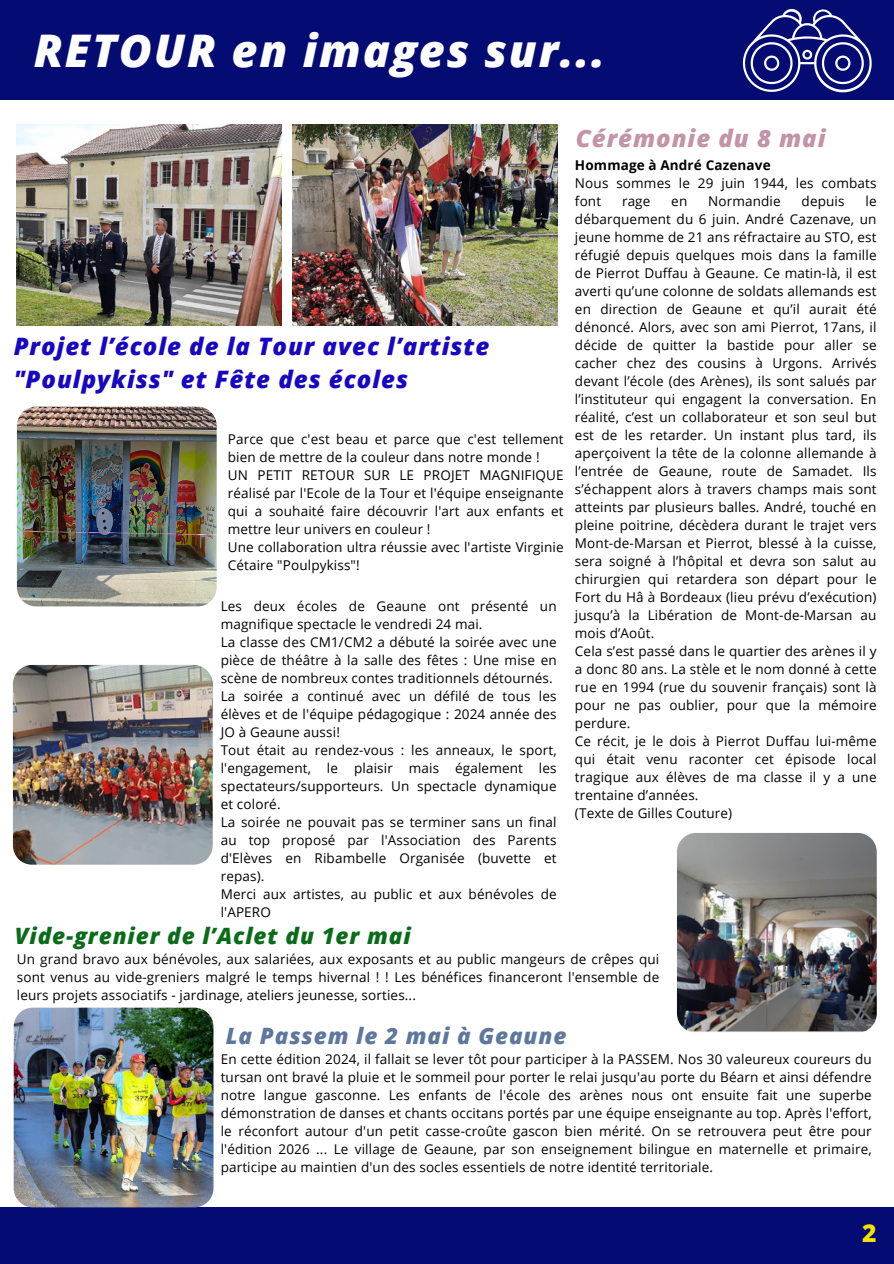
<style>
.page{position:relative;width:894px;height:1264px;background:#fff}
.page>*{position:absolute;margin:0;border:0;box-sizing:border-box;transform-origin:0 0}
.t1{font:italic 800 45px "Open Sans";letter-spacing:.04em;color:#fff}
.t2{font:800 24.6px "Open Sans";color:#f4e301}
.t3{font:italic 800 24px/32.7px "Open Sans";letter-spacing:.04em;color:#1707c2}
.t4{font:italic 800 24px "Open Sans";letter-spacing:.04em;color:#c393a7}
.t5{font:italic 800 22.5px "Open Sans";letter-spacing:.04em;color:#0a6c1a}
.t6{font:italic 800 22.5px "Open Sans";letter-spacing:.04em;color:#5e779c}
.t7{font:13.5px/18px "Open Sans";letter-spacing:.01em;color:#000;text-align:justify}
.t8{font:700 13.5px "Open Sans";letter-spacing:.01em;color:#000}
</style>
<div class="page">
<div style="left:0;top:0;width:893px;height:99px;background:#040b73"></div>
<div style="left:0;top:1207px;width:893px;height:56px;background:#040b73"></div>
<svg style="left:742px;top:9px;width:129px;height:83px"></svg>
<img style="left:17px;top:124px;width:264px;height:201px">
<img style="left:293px;top:124px;width:264px;height:201px">
<img style="left:17px;top:406px;width:200px;height:200px;border-radius:19px">
<img style="left:676px;top:833px;width:200px;height:199px;border-radius:19px">
<img style="left:14px;top:1007px;width:199px;height:200px;border-radius:19px">
<img style="left:13px;top:665px;width:200px;height:199px;border-radius:19px">
<h2 class="t1" style="left:34px;top:19px;width:572px">RETOUR en images sur...</h2>
<p class="t3" style="left:14px;top:329px;width:477px">Projet l’école de la Tour avec l’artiste "Poulpykiss" et Fête des écoles</p>
<p class="t7" style="left:228px;top:429px;width:337px">Parce que c'est beau et parce que c'est tellement bien de mettre de la couleur dans notre monde !</p>
<p class="t7" style="left:228px;top:465px;width:337px">UN PETIT RETOUR SUR LE PROJET MAGNIFIQUE réalisé par l'Ecole de la Tour et l'équipe enseignante qui a souhaité faire découvrir l'art aux enfants et mettre leur univers en couleur !</p>
<h2 class="t7" style="left:228px;top:537px;width:337px">Une collaboration ultra réussie avec l'artiste Virginie<br>Cétaire "Poulpykiss"!</h2>
<p class="t7" style="left:221px;top:596px;width:337px">Les deux écoles de Geaune ont présenté un magnifique spectacle le vendredi 24 mai.</p>
<h2 class="t7" style="left:221px;top:632px;width:337px">La classe des CM1/CM2 a débuté la soirée avec une pièce de théâtre à la salle des fêtes : Une mise en scène de nombreux contes traditionnels détournés.</h2>
<p class="t7" style="left:221px;top:686px;width:337px">La soirée a continué avec un défilé de tous les élèves et de l'équipe pédagogique : 2024 année des JO à Geaune aussi!</p>
<p class="t7" style="left:221px;top:740px;width:337px">Tout était au rendez-vous : les anneaux, le sport, l'engagement, le plaisir mais également les spectateurs/supporteurs. Un spectacle dynamique et coloré.</p>
<h2 class="t7" style="left:221px;top:812px;width:337px">La soirée ne pouvait pas se terminer sans un final au top proposé par l'Association des Parents d'Elèves en Ribambelle Organisée (buvette et repas).</h2>
<p class="t7" style="left:221px;top:884px;width:337px">Merci aux artistes, au public et aux bénévoles de l'APERO</p>
<p class="t5" style="left:15px;top:920px;width:397px">Vide-grenier de l’Aclet du 1er mai</p>
<p class="t4" style="left:575px;top:121px;width:251px">Cérémonie du 8 mai</p>
<p class="t8" style="left:574px;top:155px;width:197px">Hommage à André Cazenave</p>
<p class="t7" style="left:574px;top:174px;width:303px">Nous sommes le 29 juin 1944, les combats font</p>
<p class="t7" style="left:574px;top:192px;width:303px;text-indent:290px">le débarquement du 6 juin. André Cazenave, un jeune homme de 21 ans réfractaire au STO, est réfugié depuis quelques mois dans la famille de Pierrot Duffau à Geaune. Ce matin-là, il est averti qu’une colonne de soldats allemands est en direction de Geaune et qu’il aurait été dénoncé. Alors, avec son ami Pierrot, 17ans, il décide de quitter la bastide pour aller se cacher chez des cousins à Urgons. Arrivés devant l’école (des Arènes), ils sont salués par l’instituteur qui engagent la conversation. En réalité, c’est un collaborateur et son seul but est de les retarder. Un instant plus tard, ils aperçoivent la tête de la colonne allemande à l’entrée de Geaune, route de Samadet. Ils s’échappent alors à travers champs mais sont atteints par plusieurs balles. André, touché en pleine poitrine, décèdera durant le trajet vers Mont-de-Marsan et Pierrot, blessé à la cuisse, sera soigné à l’hôpital et devra son salut au chirurgien qui retardera son départ pour le Fort du Hâ à Bordeaux (lieu prévu d’exécution) jusqu’à la Libération de Mont-de-Marsan au mois d’Août.</p>
<p class="t7" style="left:574px;top:642px;width:303px">Cela s’est passé dans le quartier des arènes il y a donc 80 ans. La stèle et le nom donné à cette rue en 1994 (rue du souvenir français) sont là pour ne pas oublier, pour que la mémoire perdure.</p>
<p class="t7" style="left:574px;top:732px;width:303px">Ce récit, je le dois à Pierrot Duffau lui-même qui était venu raconter cet épisode local tragique aux élèves de ma classe il y a une trentaine d’années.</p>
<p class="t7" style="left:574px;top:804px;width:159px">(Texte de Gilles Couture)</p>
<p class="t7" style="left:622px;top:192px;width:30px">rage</p>
<p class="t7" style="left:671px;top:192px;width:17px">en</p>
<p class="t7" style="left:708px;top:192px;width:74px">Normandie</p>
<p class="t7" style="left:801px;top:192px;width:44px">depuis</p>
<p class="t7" style="left:17px;top:949px;width:643px">Un grand bravo aux bénévoles, aux salariées, aux exposants et au public mangeurs de crêpes qui sont venus au vide-greniers malgré le temps hivernal ! ! Les bénéfices financeront l'ensemble de leurs projets associatifs - jardinage, ateliers jeunesse, sorties...</p>
<p class="t6" style="left:226px;top:1020px;width:342px">La Passem le 2 mai à Geaune</p>
<p class="t7" style="left:221px;top:1049px;width:652px">En cette édition 2024, il fallait se lever tôt pour participer à la PASSEM. Nos 30 valeureux coureurs du tursan ont bravé la pluie et le sommeil pour porter le relai jusqu'au porte du Béarn et ainsi défendre notre langue gasconne. Les enfants de l'école des arènes nous ont ensuite fait une superbe démonstration de danses et chants occitans portés par une équipe enseignante au top. Après l'effort, le réconfort autour d'un petit casse-croûte gascon bien mérité. On se retrouvera peut être pour l'édition 2026 ... Le village de Geaune, par son enseignement bilingue en maternelle et primaire, participe au maintien d'un des socles essentiels de notre identité territoriale.</p>
<p class="t2" style="left:862px;top:1215px;width:16px">2</p>
</div>
